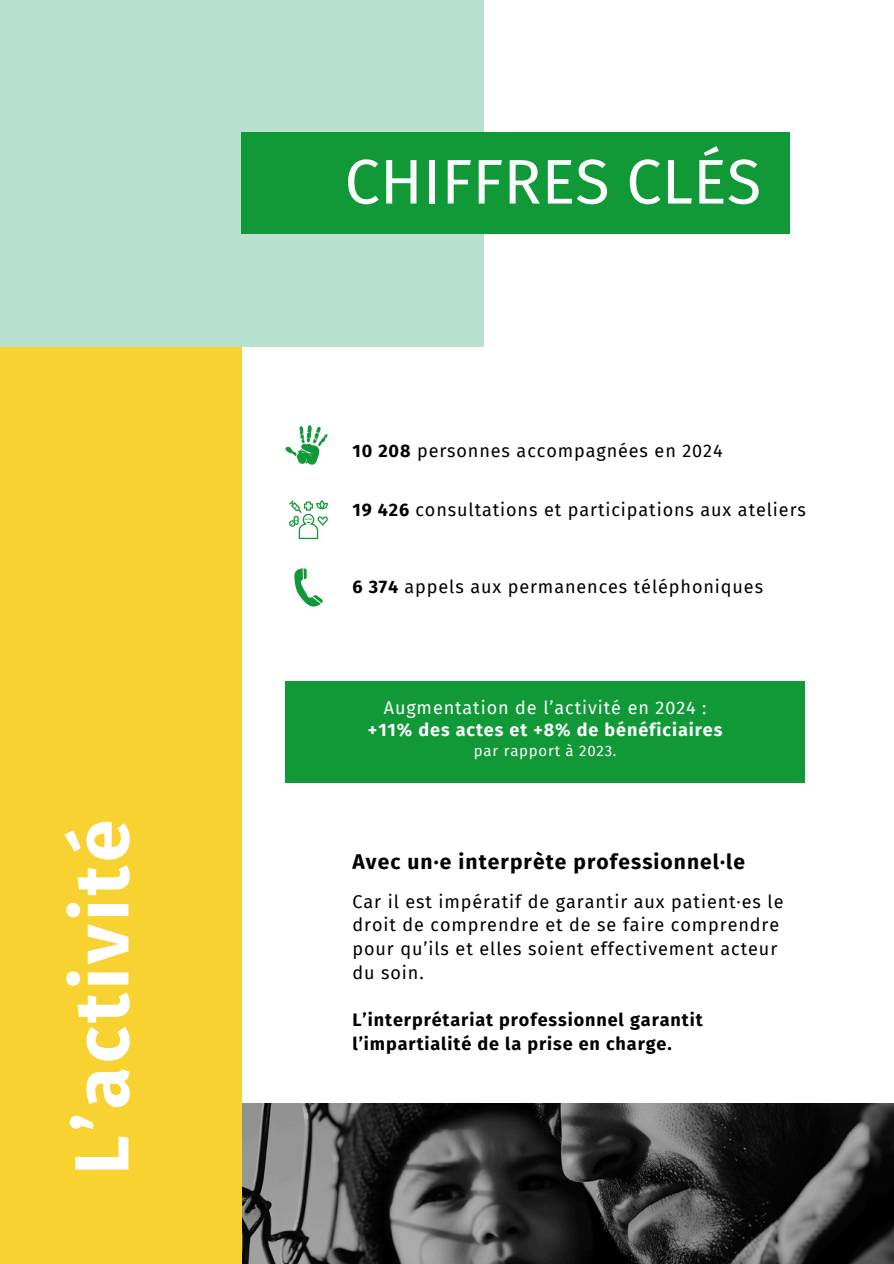
<style>
.page{position:relative;width:894px;height:1264px;background:#fff}
.page>*{position:absolute;margin:0;border:0;box-sizing:border-box;transform-origin:0 0}
.t1{font:700 76.5px "Fira Sans";letter-spacing:.05em;color:#fff}
.t2{font:63px "Fira Sans";color:#fbfdfe}
.t3{font:700 21px "Fira Sans";letter-spacing:.05em;color:#000}
.t4{font:18px/23.7px "Fira Sans";letter-spacing:.05em;color:#000}
.t5{font:700 18px/23.7px "Fira Sans";letter-spacing:.05em;color:#000}
.t6{font:700 18px "Fira Sans";letter-spacing:.05em;color:#fbfdfe}
.t7{font:18px "Fira Sans";letter-spacing:.05em;color:#fbfdfe}
.t8{font:15px "Fira Sans";letter-spacing:.05em;color:#fbfdfe}
.s1{font-weight:700}
</style>
<div class="page">
<img style="left:241px;top:1103px;width:652px;height:160px">
<div style="left:0;top:0;width:241px;height:1263px;background:#f8d231"></div>
<div style="left:0;top:0;width:483px;height:346px;background:#b9e1d0"></div>
<div style="left:241px;top:133px;width:548px;height:101px;background:#119937"></div>
<svg style="left:285px;top:425px;width:42px;height:40px"></svg>
<svg style="left:289px;top:500px;width:39px;height:39px"></svg>
<svg style="left:294px;top:568px;width:29px;height:39px"></svg>
<div style="left:285px;top:681px;width:519px;height:101px;background:#119937"></div>
<h1 class="t1" style="left:57px;top:1174px;width:356px;rotate:-90deg">L’activité</h1>
<h2 class="t2" style="left:344px;top:145px;width:418px">CHIFFRES CLÉS</h2>
<p class="t4" style="left:352px;top:438px;width:371px"><span class="s1">10 208</span> personnes accompagnées en 2024</p>
<p class="t4" style="left:352px;top:498px;width:455px"><span class="s1">19 426</span> consultations et participations aux ateliers</p>
<p class="t4" style="left:352px;top:575px;width:412px"><span class="s1">6 374</span> appels aux permanences téléphoniques</p>
<p class="t7" style="left:383px;top:696px;width:324px">Augmentation de l’activité en 2024 :</p>
<p class="t6" style="left:368px;top:719px;width:356px">+11% des actes et +8% de bénéficiaires</p>
<p class="t8" style="left:474px;top:742px;width:144px">par rapport à 2023.</p>
<p class="t3" style="left:352px;top:849px;width:394px">Avec un·e interprète professionnel·le</p>
<p class="t4" style="left:352px;top:889px;width:432px">Car il est impératif de garantir aux patient·es le droit de comprendre et de se faire comprendre pour qu’ils et elles soient effectivement acteur du soin.</p>
<p class="t5" style="left:352px;top:1008px;width:351px">L’interprétariat professionnel garantit l’impartialité de la prise en charge.</p>
</div>
